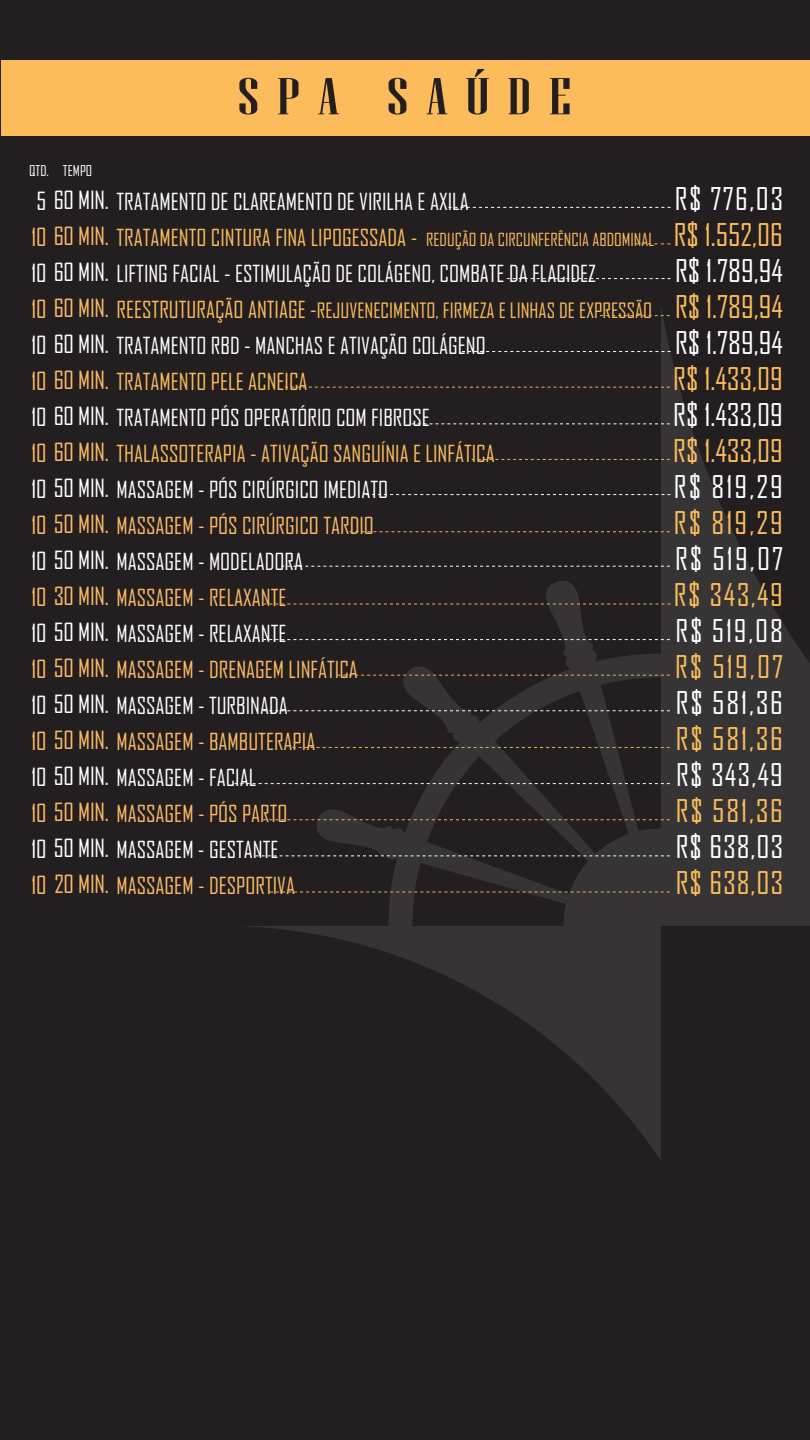
<style>
.page{position:relative;width:810px;height:1440px;background:#fff}
.page>*{position:absolute;margin:0;border:0;box-sizing:border-box;transform-origin:0 0}
.t1{font:51.75px "Niagara Solid";letter-spacing:.23em;color:#231f20;scale:1.5 1}
.t2{font:30px "Agency FB";letter-spacing:.04em;color:#fcbc5c}
.t3{font:30px "Agency FB";letter-spacing:.045em;color:#fff}
.t4{font:24px "Agency FB";letter-spacing:-.01em;color:#fcba64}
.t5{font:22.5px "Agency FB";color:#fff}
.t6{font:22.5px "Agency FB";color:#fcba64}
.t7{font:22.5px "Agency FB";color:#fcbc5c}
.t8{font:20.25px "Agency FB";color:#fcbc5c}
.t9{font:14.25px "Agency FB";color:#fff}
.s1{font-size:24px}
.s2{font-size:24px;color:#fcba64}
.s3{font-size:17.25px}
.s4{font-size:22.5px}
</style>
<div class="page">
<div style="left:0;top:0;width:809px;height:1440px;background:#231f20"></div>
<svg style="left:234px;top:304px;width:576px;height:857px"></svg>
<div style="left:2px;top:60px;width:808px;height:76px;background:#fcbc5c"></div>
<svg style="left:635px;top:243px;width:36px;height:1px"></svg>
<svg style="left:600px;top:315px;width:70px;height:1px"></svg>
<svg style="left:462px;top:351px;width:208px;height:1px"></svg>
<svg style="left:412px;top:423px;width:258px;height:1px"></svg>
<svg style="left:366px;top:494px;width:304px;height:1px"></svg>
<svg style="left:281px;top:566px;width:389px;height:1px"></svg>
<svg style="left:263px;top:639px;width:407px;height:1px"></svg>
<svg style="left:263px;top:710px;width:407px;height:1px"></svg>
<svg style="left:235px;top:783px;width:435px;height:1px"></svg>
<svg style="left:256px;top:856px;width:414px;height:1px"></svg>
<svg style="left:448px;top:207px;width:222px;height:1px"></svg>
<svg style="left:285px;top:387px;width:385px;height:1px"></svg>
<svg style="left:507px;top:278px;width:164px;height:1px"></svg>
<svg style="left:472px;top:459px;width:198px;height:1px"></svg>
<svg style="left:350px;top:531px;width:320px;height:1px"></svg>
<svg style="left:263px;top:604px;width:407px;height:1px"></svg>
<svg style="left:337px;top:675px;width:333px;height:1px"></svg>
<svg style="left:292px;top:747px;width:378px;height:1px"></svg>
<svg style="left:263px;top:819px;width:407px;height:1px"></svg>
<svg style="left:270px;top:892px;width:400px;height:1px"></svg>
<p class="t9" style="left:29px;top:162px;width:65px">QTD. TEMPO</p>
<p class="t1" style="left:237px;top:69px;width:224px">SPA SAÚDE</p>
<p class="t5" style="left:37px;top:187px;width:434px"><span class="s1">5 60 MIN.</span> TRATAMENTO DE CLAREAMENTO DE VIRILHA E AXILA</p>
<p class="t7" style="left:31px;top:223px;width:624px"><span class="s2">10 60 MIN.</span> TRATAMENTO CINTURA FINA LIPOGESSADA - <span class="s3">REDUÇÃO DA CIRCUNFERÊNCIA ABDOMINAL</span></p>
<p class="t5" style="left:31px;top:259px;width:566px"><span class="s1">10 60 MIN.</span> LIFTING FACIAL - ESTIMULAÇÃO DE COLÁGENO, COMBATE DA FLACIDEZ</p>
<p class="t8" style="left:117px;top:298px;width:537px"><span class="s4">REESTRUTURAÇÃO ANTIAGE -</span>REJUVENECIMENTO, FIRMEZA E LINHAS DE EXPRESSÃO</p>
<p class="t5" style="left:31px;top:331px;width:456px"><span class="s1">10 60 MIN.</span> TRATAMENTO RBD - MANCHAS E ATIVAÇÃO COLÁGENO</p>
<p class="t7" style="left:31px;top:367px;width:278px"><span class="s2">10 60 MIN.</span> TRATAMENTO PELE ACNEICA</p>
<p class="t5" style="left:31px;top:403px;width:400px"><span class="s1">10 60 MIN.</span> TRATAMENTO PÓS OPERATÓRIO COM FIBROSE</p>
<p class="t7" style="left:31px;top:439px;width:465px"><span class="s2">10 60 MIN.</span> THALASSOTERAPIA - ATIVAÇÃO SANGUÍNIA E LINFÁTICA</p>
<p class="t5" style="left:31px;top:475px;width:358px"><span class="s1">10 50 MIN.</span> MASSAGEM - PÓS CIRÚRGICO IMEDIATO</p>
<p class="t6" style="left:31px;top:511px;width:344px"><span class="s1">10 50 MIN.</span> MASSAGEM - PÓS CIRÚRGICO TARDIO</p>
<p class="t5" style="left:31px;top:547px;width:273px"><span class="s1">10 50 MIN.</span> MASSAGEM - MODELADORA</p>
<p class="t6" style="left:31px;top:583px;width:257px"><span class="s1">10 30 MIN.</span> MASSAGEM - RELAXANTE</p>
<p class="t5" style="left:31px;top:619px;width:257px"><span class="s1">10 50 MIN.</span> MASSAGEM - RELAXANTE</p>
<p class="t6" style="left:31px;top:655px;width:328px"><span class="s1">10 50 MIN.</span> MASSAGEM - DRENAGEM LINFÁTICA</p>
<p class="t5" style="left:31px;top:691px;width:258px"><span class="s1">10 50 MIN.</span> MASSAGEM - TURBINADA</p>
<p class="t6" style="left:31px;top:727px;width:285px"><span class="s1">10 50 MIN.</span> MASSAGEM - BAMBUTERAPIA</p>
<p class="t5" style="left:31px;top:763px;width:226px"><span class="s1">10 50 MIN.</span> MASSAGEM - FACIAL</p>
<p class="t6" style="left:31px;top:799px;width:258px"><span class="s1">10 50 MIN.</span> MASSAGEM - PÓS PARTO</p>
<p class="t5" style="left:31px;top:835px;width:249px"><span class="s1">10 50 MIN.</span> MASSAGEM - GESTANTE</p>
<p class="t6" style="left:31px;top:871px;width:265px"><span class="s1">10 20 MIN.</span> MASSAGEM - DESPORTIVA</p>
<p class="t4" style="left:31px;top:293px;width:79px">10 60 MIN.</p>
<p class="t3" style="left:675px;top:181px;width:110px">R$ 776,03</p>
<p class="t2" style="left:674px;top:217px;width:111px">R$ 1.552,06</p>
<p class="t3" style="left:675px;top:253px;width:109px">R$ 1.789,94</p>
<p class="t2" style="left:675px;top:289px;width:109px">R$ 1.789,94</p>
<p class="t3" style="left:675px;top:325px;width:109px">R$ 1.789,94</p>
<p class="t2" style="left:673px;top:361px;width:111px">R$ 1.433,09</p>
<p class="t3" style="left:673px;top:397px;width:111px">R$ 1.433,09</p>
<p class="t2" style="left:673px;top:433px;width:111px">R$ 1.433,09</p>
<p class="t3" style="left:674px;top:469px;width:111px">R$ 819,29</p>
<p class="t2" style="left:674px;top:505px;width:111px">R$ 819,29</p>
<p class="t3" style="left:675px;top:541px;width:109px">R$ 519,07</p>
<p class="t2" style="left:674px;top:577px;width:111px">R$ 343,49</p>
<p class="t3" style="left:675px;top:613px;width:109px">R$ 519,08</p>
<p class="t2" style="left:675px;top:649px;width:109px">R$ 519,07</p>
<p class="t3" style="left:676px;top:685px;width:109px">R$ 581,36</p>
<p class="t2" style="left:676px;top:721px;width:109px">R$ 581,36</p>
<p class="t3" style="left:676px;top:757px;width:108px">R$ 343,49</p>
<p class="t2" style="left:676px;top:793px;width:109px">R$ 581,36</p>
<p class="t3" style="left:676px;top:829px;width:109px">R$ 638,03</p>
<p class="t2" style="left:676px;top:865px;width:109px">R$ 638,03</p>
</div>
